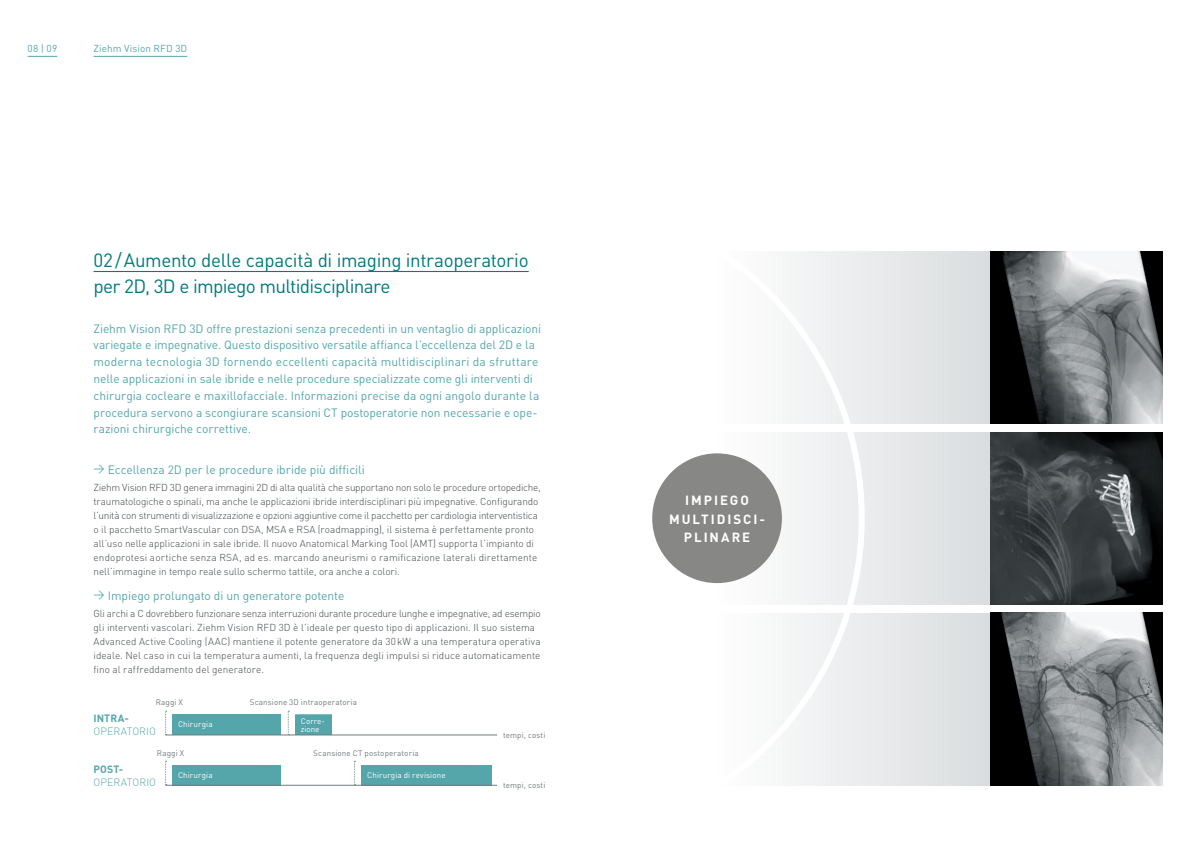
<style>
.page{position:relative;width:1191px;height:842px;background:#fff}
.page>*{position:absolute;margin:0;border:0;box-sizing:border-box;transform-origin:0 0}
.t1{font:19px/26.6px "DIN";letter-spacing:-.02em;color:#007a7c}
.t2{font:700 13.2px/18.5px "DIN";letter-spacing:.15em;color:#fff;text-align:center}
.t3{font:12px/16.8px "DIN";letter-spacing:-.005em;color:#54a6ab}
.t4{font:300 10.5px "DIN";color:#54a6ab}
.t5{font:700 10.5px "DIN";letter-spacing:.01em;color:#54a6ab}
.t6{font:300 10px/14px "DIN";letter-spacing:-.005em;color:#3f4548}
.t7{font:10px "DIN";letter-spacing:.005em;color:#54a6ab}
.t8{font:8px "DIN";letter-spacing:.015em;color:#727a7d}
.t9{font:8px "DIN";letter-spacing:.015em;color:#fff}
.t10{font:8px/8px "DIN";letter-spacing:-.005em;color:#fff}
.s1{font-size:11px}
</style>
<div class="page">
<hr style="left:94px;top:56px;width:93px;height:1px;background:#54a6ab">
<svg style="left:28px;top:56px;width:29px;height:1px"></svg>
<div style="left:717px;top:251px;width:273px;height:173px;background:#e2e4e6"></div>
<div style="left:717px;top:432px;width:273px;height:173px;background:#e2e4e6"></div>
<div style="left:717px;top:613px;width:273px;height:172px;background:#e2e4e6"></div>
<img style="left:990px;top:251px;width:172px;height:173px">
<img style="left:990px;top:432px;width:172px;height:173px">
<svg style="left:652px;top:251px;width:215px;height:535px"></svg>
<img style="left:990px;top:613px;width:172px;height:172px">
<div style="left:652px;top:453px;width:130px;height:130px;background:#878786;border-radius:50%"></div>
<hr style="left:94px;top:271px;width:434px;height:1px;background:#007a7c">
<div style="left:172px;top:714px;width:109px;height:21px;background:#54a6ab"></div>
<svg style="left:165px;top:711px;width:2px;height:24px"></svg>
<svg style="left:295px;top:714px;width:36px;height:21px"></svg>
<div style="left:295px;top:715px;width:36px;height:19px;background:#54a6ab"></div>
<svg style="left:288px;top:711px;width:1px;height:24px"></svg>
<div style="left:172px;top:765px;width:109px;height:20px;background:#54a6ab"></div>
<div style="left:361px;top:765px;width:131px;height:20px;background:#54a6ab"></div>
<svg style="left:165px;top:761px;width:2px;height:24px"></svg>
<hr style="left:165px;top:785px;width:332px;height:1px;background:#727a7d">
<svg style="left:354px;top:761px;width:1px;height:24px"></svg>
<hr style="left:165px;top:735px;width:332px;height:1px;background:#727a7d">
<p class="t7" style="left:28px;top:43px;width:31px">08 | 09</p>
<p class="t7" style="left:94px;top:43px;width:95px">Ziehm Vision RFD 3D</p>
<h1 class="t1" style="left:94px;top:246px;width:436px">02/Aumento delle capacità di imaging intraoperatorio per 2D, 3D e impiego multidisciplinare</h1>
<p class="t3" style="left:94px;top:320px;width:449px">Ziehm Vision RFD 3D offre prestazioni senza precedenti in un ventaglio di applicazioni variegate e impegnative. Questo dispositivo versatile affianca l’eccellenza del 2D e la moderna tecnologia 3D fornendo eccellenti capacità multidisciplinari da sfruttare nelle applicazioni in sale ibride e nelle procedure specializzate come gli interventi di chirurgia cocleare e maxillofacciale. Informazioni precise da ogni angolo durante la procedura servono a scongiurare scansioni CT postoperatorie non necessarie e ope&shy;razioni chirurgiche correttive.</p>
<p class="t3" style="left:94px;top:461px;width:273px"><span class="s1">&gt;</span> Eccellenza 2D per le procedure ibride più difficili</p>
<p class="t6" style="left:94px;top:480px;width:449px">Ziehm Vision RFD 3D genera immagini 2D di alta qualità che supportano non solo le procedure ortopediche, traumatologiche o spinali, ma anche le applicazioni ibride interdisciplinari più impegnative. Configurando l’unità con strumenti di visualizzazione e opzioni aggiuntive come il pacchetto per cardiologia interventistica o il pacchetto SmartVascular con DSA, MSA e RSA (roadmapping), il sistema è perfettamente pronto all’uso nelle applicazioni in sale ibride. Il nuovo Anatomical Marking Tool (AMT) supporta l’impianto di endoprotesi aortiche senza RSA, ad es. marcando aneurismi o ramificazione laterali direttamente nell’immagine in tempo reale sullo schermo tattile, ora anche a colori.</p>
<p class="t3" style="left:94px;top:587px;width:252px"><span class="s1">&gt;</span> Impiego prolungato di un generatore potente</p>
<p class="t6" style="left:94px;top:606px;width:448px">Gli archi a C dovrebbero funzionare senza interruzioni durante procedure lunghe e impegnative, ad esempio gli interventi vascolari. Ziehm Vision RFD 3D è l’ideale per questo tipo di applicazioni. Il suo sistema Advanced Active Cooling (AAC) mantiene il potente generatore da 30kW a una temperatura operativa ideale. Nel caso in cui la temperatura aumenti, la frequenza degli impulsi si riduce automaticamente fino al raffreddamento del generatore.</p>
<p class="t5" style="left:93px;top:711px;width:37px">INTRA-</p>
<p class="t4" style="left:93px;top:725px;width:64px">OPERATORIO</p>
<p class="t8" style="left:156px;top:697px;width:29px">Raggi X</p>
<p class="t8" style="left:250px;top:697px;width:109px">Scansione 3D intraoperatoria</p>
<p class="t10" style="left:301px;top:716px;width:25px">Corre&shy;zione</p>
<p class="t9" style="left:178px;top:719px;width:36px">Chirurgia</p>
<p class="t8" style="left:503px;top:730px;width:44px">tempi, costi</p>
<p class="t8" style="left:157px;top:748px;width:29px">Raggi X</p>
<p class="t8" style="left:313px;top:748px;width:107px">Scansione CT postoperatoria</p>
<p class="t5" style="left:93px;top:762px;width:31px">POST-</p>
<p class="t4" style="left:93px;top:775px;width:64px">OPERATORIO</p>
<p class="t9" style="left:178px;top:770px;width:36px">Chirurgia</p>
<p class="t9" style="left:367px;top:770px;width:80px">Chirurgia di revisione</p>
<p class="t8" style="left:503px;top:780px;width:44px">tempi, costi</p>
<h2 class="t2" style="left:669px;top:491px;width:97px">IMPIEGO<br>MULTIDISCI-<br>PLINARE</h2>
</div>
